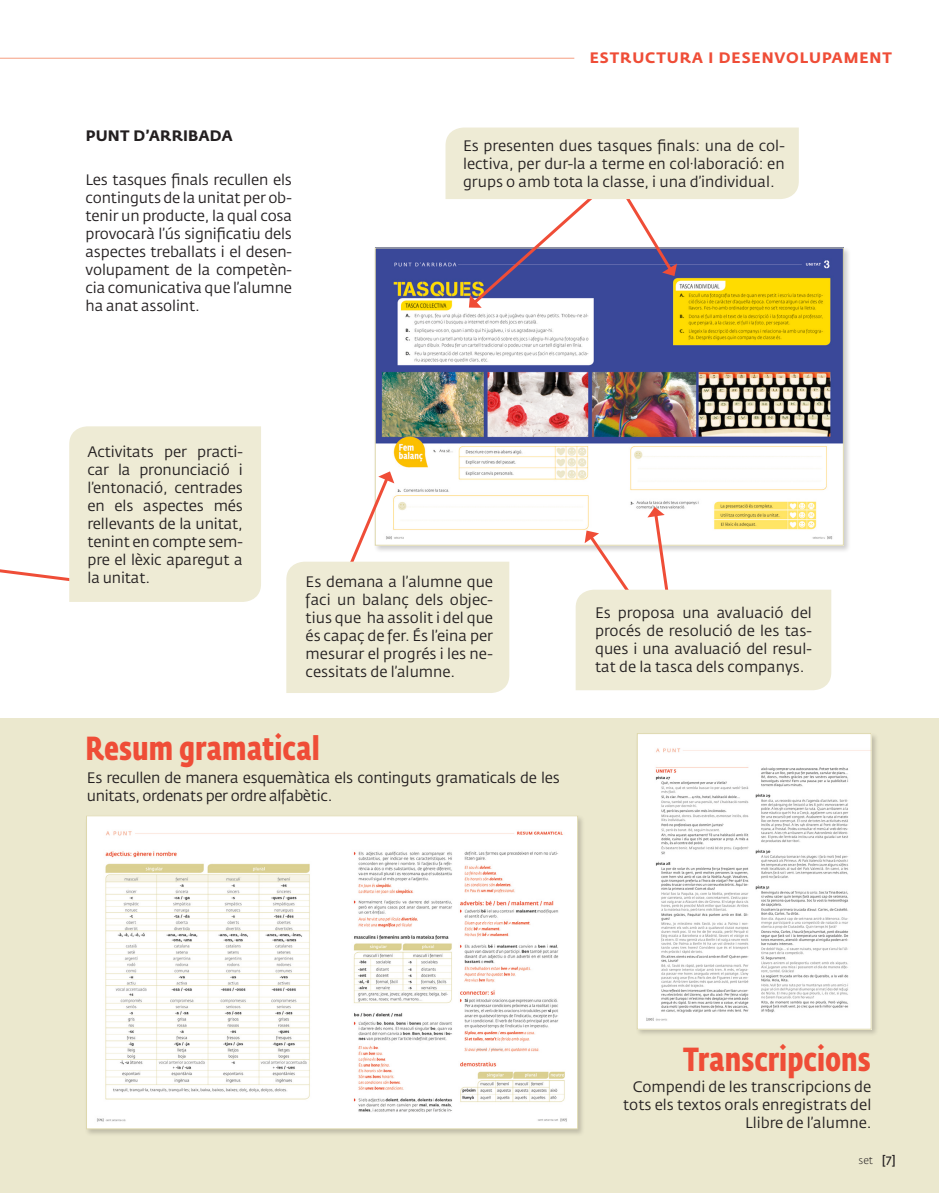
<style>
.page{position:relative;width:939px;height:1193px;background:#fff}
.page>*{position:absolute;margin:0;border:0;box-sizing:border-box;transform-origin:0 0}
.títol_apartat{font:700 33px "Fedra Sans Cond Std";color:#ef4d37}
.Fedra_book_10{font:15px/18px "Fedra Sans Std";color:#231f20;text-align:justify}
.Fedra_book_10-2{font:15px/18px "Fedra Sans Std";letter-spacing:-.02em;color:#231f20}
.t1{font:700 15px "Fedra Sans Std";letter-spacing:.06em;color:#ef4d37}
.subtítol_2{font:700 15px "Fedra Sans Std";letter-spacing:.01em;color:#231f20}
.t2{font:300 10.5px "Fedra Sans Std";color:#231f20}
.s1{font-weight:400;font-size:12px}
</style>
<div class="page">
<div style="left:0;top:718px;width:938px;height:474px;background:#ebe8ce"></div>
<hr style="left:0;top:58px;width:574px;height:1px;background:#f69e82">
<div style="left:373px;top:246px;width:477px;height:307px;background:#231f20;opacity:.22"></div>
<img style="left:377px;top:250px;width:464px;height:289px">
<svg style="left:0;top:426px;width:261px;height:175px"></svg>
<svg style="left:445px;top:127px;width:353px;height:181px"></svg>
<svg style="left:286px;top:471px;width:223px;height:221px"></svg>
<div style="left:85px;top:813px;width:500px;height:323px;background:#231f20;opacity:.22"></div>
<img style="left:88px;top:817px;width:487px;height:309px">
<div style="left:86px;top:815px;width:491px;height:313px;border:1px solid #ded8ad"></div>
<div style="left:635px;top:731px;width:243px;height:305px;background:#231f20;opacity:.22"></div>
<img style="left:639px;top:735px;width:230px;height:292px">
<div style="left:637px;top:733px;width:234px;height:296px;border:1px solid #ded8ad"></div>
<svg style="left:575px;top:507px;width:256px;height:183px"></svg>
<p class="t1" style="left:589px;top:48px;width:303px">ESTRUCTURA I DESENVOLUPAMENT</p>
<p class="subtítol_2" style="left:86px;top:126px;width:148px">PUNT D’ARRIBADA</p>
<p class="Fedra_book_10" style="left:463px;top:137px;width:323px">Es presenten dues tasques finals: una de col· lectiva, per dur-la a terme en col·laboració: en</p>
<p class="Fedra_book_10" style="left:85px;top:170px;width:208px">Les tasques finals recullen els</p>
<p class="Fedra_book_10" style="left:463px;top:173px;width:313px">grups o amb tota la classe, i una d’individual.</p>
<p class="Fedra_book_10" style="left:85px;top:188px;width:208px">continguts de la unitat per ob&shy;tenir un producte, la qual cosa provocarà l’ús significatiu dels aspectes treballats i el desen&shy;volupament de la competèn&shy;cia comunicativa que l’alumne ha anat assolint.</p>
<p class="Fedra_book_10" style="left:87px;top:442px;width:157px">Activitats per practi&shy;car la pronunciació i l’entonació, centrades en els aspectes més rellevants de la unitat, tenint en compte sem&shy;pre el lèxic aparegut a la unitat.</p>
<p class="Fedra_book_10" style="left:305px;top:573px;width:189px">Es demana a l’alumne que faci un balanç dels objec&shy;tius que ha assolit i del que és capaç de fer. És l’eina per mesurar el progrés i les ne&shy;cessitats de l’alumne.</p>
<p class="títol_apartat" style="left:85px;top:728px;width:236px">Resum gramatical</p>
<p class="Fedra_book_10-2" style="left:87px;top:768px;width:474px">Es recullen de manera esquemàtica els continguts gramaticals de les unitats, ordenats per ordre alfabètic.</p>
<p class="Fedra_book_10" style="left:595px;top:603px;width:218px">Es proposa una avaluació del procés de resolució de les tas&shy;ques i una avaluació del resul&shy;tat de la tasca dels companys.</p>
<p class="títol_apartat" style="left:682px;top:1038px;width:189px">Transcripcions</p>
<p class="Fedra_book_10" style="left:623px;top:1077px;width:250px;text-align:right">Compendi de les transcripcions de tots els textos orals enregistrats del<br>Llibre de l’alumne.</p>
<p class="t2" style="left:858px;top:1153px;width:39px">set <span class="s1">[7]</span></p>
</div>
